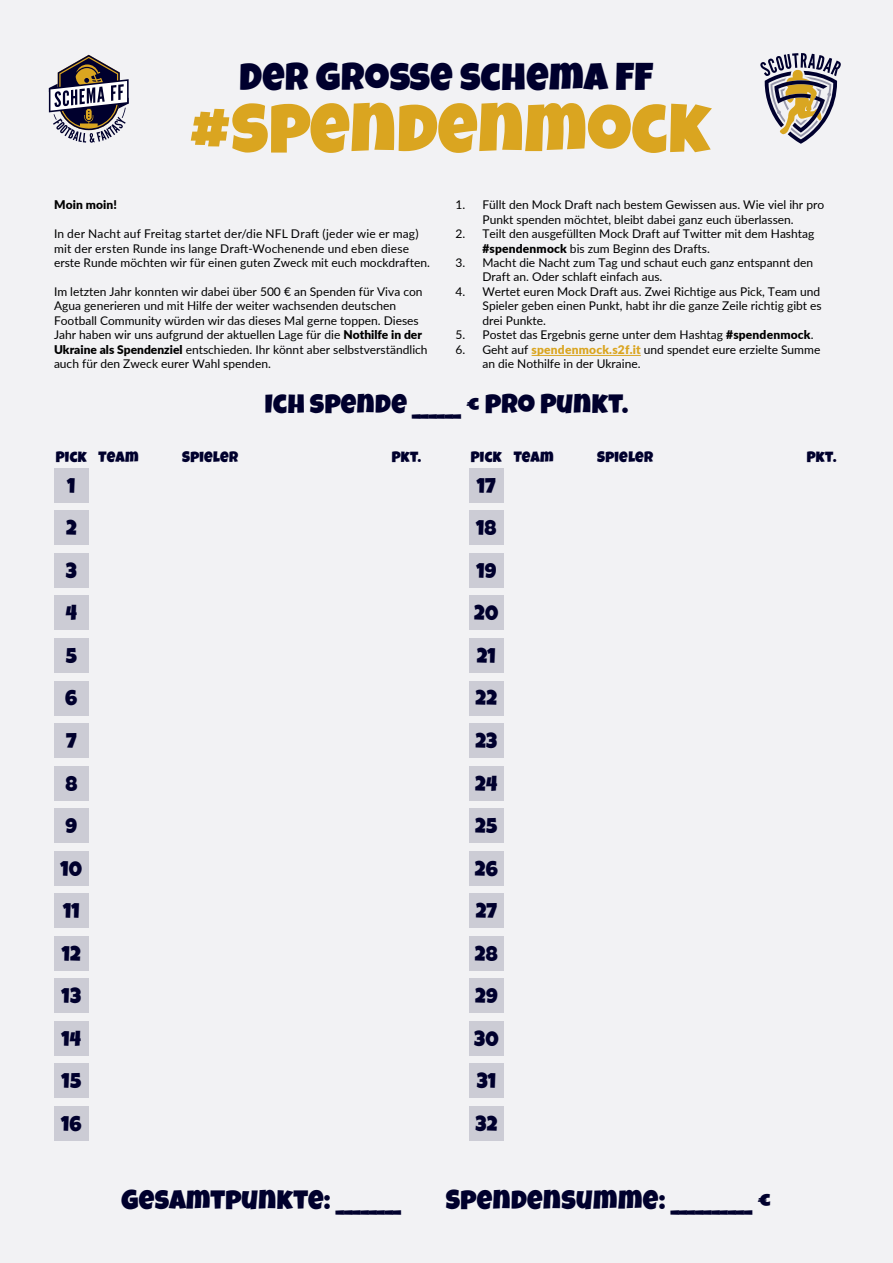
<style>
.page{position:relative;width:893px;height:1263px;background:#f2f2f4}
.page>*{position:absolute;margin:0;border:0;box-sizing:border-box;transform-origin:0 0}
.t1{font:69.3px "Luckiest Guy";letter-spacing:.01em;color:#daa520}
.t2{font:38.55px "Luckiest Guy";letter-spacing:.01em;color:#00002d}
.t3{font:27px "Luckiest Guy";letter-spacing:.015em;color:#00002d}
.t4{font:21px "Luckiest Guy";letter-spacing:.01em;color:#00002d}
.t5{font:15px "Luckiest Guy";letter-spacing:.02em;color:#00002d}
.t6{font:12px/14.4px "Lato";color:#000}
.t7{font:900 12px "Lato";letter-spacing:.015em;color:#000}
.s1{font-weight:900}
.s2{font-weight:900;color:#daa520}
</style>
<div class="page">
<svg style="left:49px;top:55px;width:80px;height:88px"></svg>
<svg style="left:760px;top:53px;width:81px;height:91px"></svg>
<hr style="left:532px;top:355px;width:109px;height:1px;background:#daa520">
<div style="left:54px;top:468px;width:35px;height:34px;background:#ccccd5"></div>
<div style="left:469px;top:468px;width:35px;height:34px;background:#ccccd5"></div>
<div style="left:54px;top:596px;width:35px;height:34px;background:#ccccd5"></div>
<div style="left:469px;top:596px;width:35px;height:34px;background:#ccccd5"></div>
<div style="left:54px;top:723px;width:35px;height:34px;background:#ccccd5"></div>
<div style="left:469px;top:723px;width:35px;height:34px;background:#ccccd5"></div>
<div style="left:54px;top:851px;width:35px;height:34px;background:#ccccd5"></div>
<div style="left:469px;top:851px;width:35px;height:34px;background:#ccccd5"></div>
<div style="left:54px;top:979px;width:35px;height:34px;background:#ccccd5"></div>
<div style="left:469px;top:979px;width:35px;height:34px;background:#ccccd5"></div>
<div style="left:54px;top:511px;width:35px;height:34px;background:#ccccd5"></div>
<div style="left:469px;top:511px;width:35px;height:34px;background:#ccccd5"></div>
<div style="left:54px;top:638px;width:35px;height:34px;background:#ccccd5"></div>
<div style="left:469px;top:638px;width:35px;height:34px;background:#ccccd5"></div>
<div style="left:54px;top:766px;width:35px;height:34px;background:#ccccd5"></div>
<div style="left:469px;top:766px;width:35px;height:34px;background:#ccccd5"></div>
<div style="left:54px;top:894px;width:35px;height:34px;background:#ccccd5"></div>
<div style="left:469px;top:894px;width:35px;height:34px;background:#ccccd5"></div>
<div style="left:54px;top:1021px;width:35px;height:34px;background:#ccccd5"></div>
<div style="left:469px;top:1021px;width:35px;height:34px;background:#ccccd5"></div>
<div style="left:54px;top:553px;width:35px;height:34px;background:#ccccd5"></div>
<div style="left:469px;top:553px;width:35px;height:34px;background:#ccccd5"></div>
<div style="left:54px;top:681px;width:35px;height:34px;background:#ccccd5"></div>
<div style="left:469px;top:681px;width:35px;height:34px;background:#ccccd5"></div>
<div style="left:54px;top:808px;width:35px;height:35px;background:#ccccd5"></div>
<div style="left:469px;top:808px;width:35px;height:35px;background:#ccccd5"></div>
<div style="left:54px;top:936px;width:35px;height:34px;background:#ccccd5"></div>
<div style="left:469px;top:936px;width:35px;height:34px;background:#ccccd5"></div>
<div style="left:54px;top:1064px;width:35px;height:34px;background:#ccccd5"></div>
<div style="left:469px;top:1064px;width:35px;height:34px;background:#ccccd5"></div>
<div style="left:54px;top:1106px;width:35px;height:34px;background:#ccccd5"></div>
<div style="left:469px;top:1106px;width:35px;height:34px;background:#ccccd5"></div>
<h2 class="t2" style="left:240px;top:52px;width:415px">DER GROßE SCHEMA FF</h2>
<h1 class="t1" style="left:189px;top:83px;width:523px">#SPENDENMOCK</h1>
<p class="t7" style="left:54px;top:196px;width:65px">Moin moin!</p>
<p class="t6" style="left:54px;top:226px;width:377px">In der Nacht auf Freitag startet der/die NFL Draft (jeder wie er mag) mit der ersten Runde ins lange Draft-Wochenende und eben diese erste Runde möchten wir für einen guten Zweck mit euch mockdraften.</p>
<p class="t6" style="left:54px;top:284px;width:375px">Im letzten Jahr konnten wir dabei über 500 € an Spenden für Viva con Agua generieren und mit Hilfe der weiter wachsenden deutschen Football Community würden wir das dieses Mal gerne toppen. Dieses Jahr haben wir uns aufgrund der aktuellen Lage für die <span class="s1">Nothilfe in der Ukraine als Spendenziel</span> entschieden. Ihr könnt aber selbstverständlich auch für den Zweck eurer Wahl spenden.</p>
<p class="t6" style="left:456px;top:197px;width:370px;text-align:center">1. Füllt den Mock Draft nach bestem Gewissen aus. Wie viel ihr pro<br>Punkt spenden möchtet, bleibt dabei ganz euch überlassen.</p>
<p class="t6" style="left:482px;top:226px;width:333px;text-indent:-27px">2. Teilt den ausgefüllten Mock Draft auf Twitter mit dem Hashtag <span class="s1">#spendenmock</span> bis zum Beginn des Drafts.</p>
<p class="t6" style="left:482px;top:255px;width:332px;text-indent:-27px">3. Macht die Nacht zum Tag und schaut euch ganz entspannt den<br>Draft an. Oder schlaft einfach aus.</p>
<p class="t6" style="left:482px;top:284px;width:341px;text-indent:-27px">4. Wertet euren Mock Draft aus. Zwei Richtige aus Pick, Team und<br>Spieler geben einen Punkt, habt ihr die ganze Zeile richtig gibt es drei Punkte.</p>
<p class="t6" style="left:456px;top:327px;width:359px">5. Postet das Ergebnis gerne unter dem Hashtag <span class="s1">#spendenmock</span>.</p>
<p class="t6" style="left:482px;top:341px;width:339px;text-indent:-27px">6. Geht auf <span class="s2">spendenmock.s2f.it</span> und spendet eure erzielte Summe an die Nothilfe in der Ukraine.</p>
<h3 class="t3" style="left:265px;top:386px;width:365px">ICH SPENDE ______ € PRO PUNKT.</h3>
<p class="t5" style="left:182px;top:447px;width:58px">SPIELER</p>
<p class="t5" style="left:597px;top:447px;width:58px">SPIELER</p>
<p class="t5" style="left:56px;top:447px;width:84px">PICK TEAM</p>
<p class="t5" style="left:392px;top:447px;width:31px">PKT.</p>
<p class="t5" style="left:471px;top:447px;width:84px">PICK TEAM</p>
<p class="t5" style="left:807px;top:447px;width:31px">PKT.</p>
<h3 class="t4" style="left:67px;top:472px;width:10px">1</h3>
<h3 class="t4" style="left:477px;top:472px;width:21px">17</h3>
<h3 class="t4" style="left:66px;top:514px;width:12px">2</h3>
<h3 class="t4" style="left:476px;top:514px;width:22px">18</h3>
<h3 class="t4" style="left:66px;top:557px;width:13px">3</h3>
<h3 class="t4" style="left:476px;top:557px;width:22px">19</h3>
<h3 class="t4" style="left:66px;top:599px;width:13px">4</h3>
<h3 class="t4" style="left:474px;top:599px;width:26px">20</h3>
<h3 class="t4" style="left:66px;top:642px;width:13px">5</h3>
<h3 class="t4" style="left:477px;top:642px;width:20px">21</h3>
<h3 class="t4" style="left:65px;top:684px;width:14px">6</h3>
<h3 class="t4" style="left:476px;top:684px;width:23px">22</h3>
<h3 class="t4" style="left:66px;top:727px;width:12px">7</h3>
<h3 class="t4" style="left:475px;top:727px;width:24px">23</h3>
<h3 class="t4" style="left:65px;top:769px;width:13px">8</h3>
<h3 class="t4" style="left:475px;top:769px;width:24px">24</h3>
<h3 class="t4" style="left:66px;top:812px;width:13px">9</h3>
<h3 class="t4" style="left:475px;top:812px;width:24px">25</h3>
<h3 class="t4" style="left:61px;top:854px;width:23px">10</h3>
<h3 class="t4" style="left:475px;top:854px;width:24px">26</h3>
<h3 class="t4" style="left:63px;top:897px;width:18px">11</h3>
<h3 class="t4" style="left:476px;top:897px;width:23px">27</h3>
<h3 class="t4" style="left:62px;top:940px;width:21px">12</h3>
<h3 class="t4" style="left:475px;top:940px;width:24px">28</h3>
<h3 class="t4" style="left:62px;top:982px;width:21px">13</h3>
<h3 class="t4" style="left:475px;top:982px;width:24px">29</h3>
<h3 class="t4" style="left:61px;top:1025px;width:21px">14</h3>
<h3 class="t4" style="left:474px;top:1025px;width:26px">30</h3>
<h3 class="t4" style="left:61px;top:1067px;width:21px">15</h3>
<h3 class="t4" style="left:477px;top:1067px;width:21px">31</h3>
<h3 class="t4" style="left:61px;top:1110px;width:22px">16</h3>
<h3 class="t4" style="left:475px;top:1110px;width:23px">32</h3>
<h3 class="t3" style="left:121px;top:1182px;width:281px">GESAMTPUNKTE: ________</h3>
<h3 class="t3" style="left:446px;top:1182px;width:327px">SPENDENSUMME: __________ €</h3>
</div>
